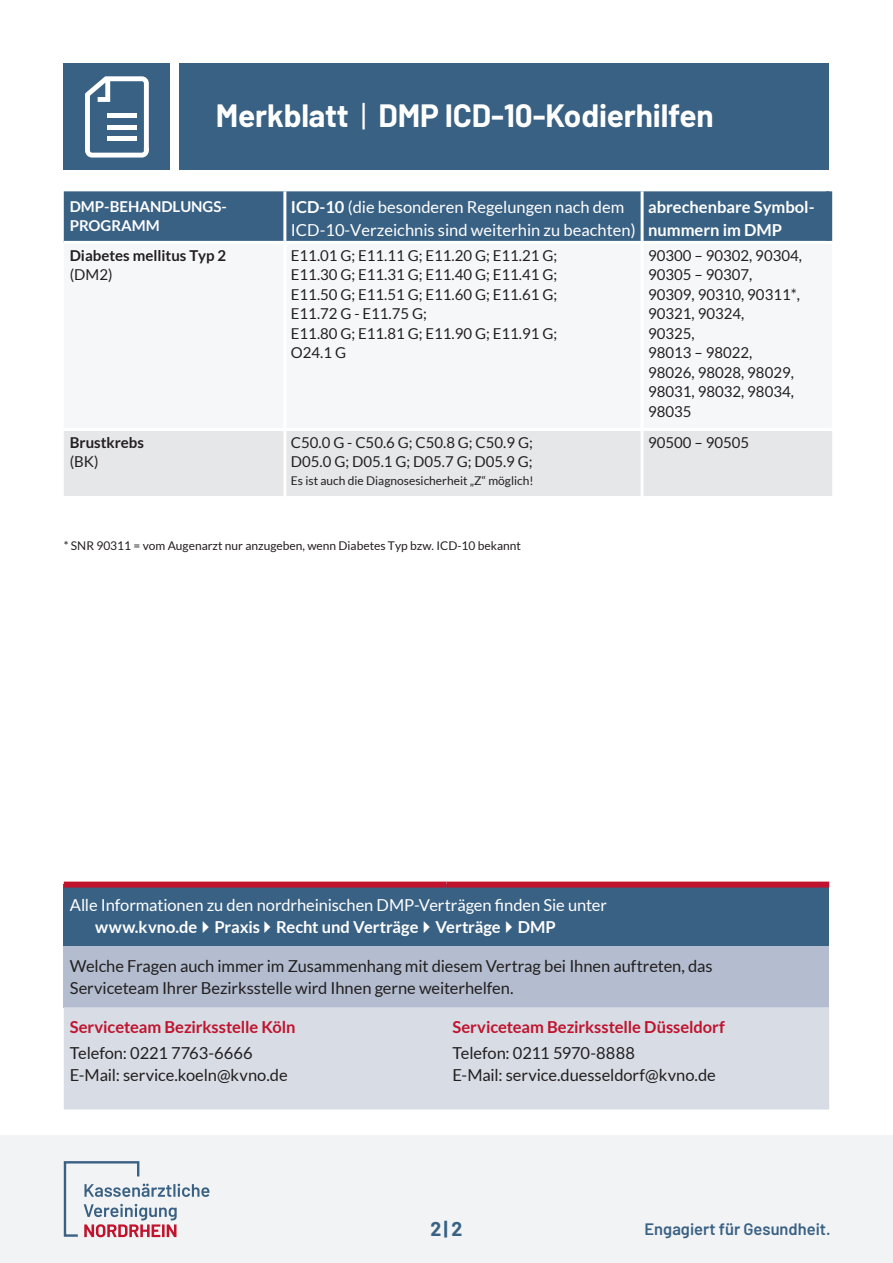
<style>
.page{position:relative;width:893px;height:1263px;background:#fff}
.page>*{position:absolute;margin:0;border:0;box-sizing:border-box;transform-origin:0 0}
.t1{font:700 31.5px "Barlow";letter-spacing:-.005em;color:#fff}
.t2{font:700 19.5px "Barlow";color:#396184}
.t3{font:16.5px/22.5px "Lato";letter-spacing:-.005em;color:#231f20}
.t4{font:16.5px/22.5px "Lato";color:#fff}
.t5{font:700 16.5px/22.5px "Lato";color:#fff}
.t6{font:700 16.5px "Lato";letter-spacing:-.005em;color:#c0142e}
.t7{font:600 16.5px "Barlow";color:#396184}
._2_0_-_Aufzählung{font:15px/19.5px "Lato";color:#231f20}
.t8{font:700 15px "Lato";color:#231f20}
.t9{font:700 15px/19.5px "Lato";color:#fff}
._1_0_-_Fließtext___1{font:12px "Lato";color:#231f20}
.s1{font-weight:400}
.s2{font-weight:700}
.s3{color:#396184}
</style>
<div class="page">
<div style="left:180px;top:64px;width:649px;height:106px;background:#396184"></div>
<div style="left:64px;top:64px;width:106px;height:106px;background:#396184"></div>
<svg style="left:85px;top:76px;width:64px;height:82px"></svg>
<div style="left:107px;top:113px;width:30px;height:5px;background:#fff"></div>
<div style="left:107px;top:125px;width:30px;height:5px;background:#fff"></div>
<div style="left:107px;top:136px;width:30px;height:5px;background:#fff"></div>
<div style="left:0;top:1135px;width:893px;height:128px;background:#f2f3f4"></div>
<svg style="left:64px;top:1161px;width:145px;height:76px"></svg>
<div style="left:64px;top:191px;width:762px;height:50px;background:#396184"></div>
<div style="left:64px;top:431px;width:762px;height:65px;background:#e6e7e9"></div>
<hr style="left:283px;top:191px;width:3px;height:50px;background:#fff">
<hr style="left:641px;top:191px;width:3px;height:50px;background:#fff">
<hr style="left:283px;top:431px;width:3px;height:65px;background:#fff">
<hr style="left:641px;top:431px;width:3px;height:65px;background:#fff">
<div style="left:826px;top:431px;width:6px;height:65px;background:#e6e7e9"></div>
<div style="left:826px;top:191px;width:6px;height:50px;background:#396184"></div>
<div style="left:826px;top:244px;width:6px;height:184px;background:#f6f7f9"></div>
<div style="left:64px;top:884px;width:765px;height:62px;background:#396184"></div>
<div style="left:64px;top:946px;width:765px;height:61px;background:#b3bdcf"></div>
<div style="left:64px;top:1007px;width:765px;height:102px;background:#d7dce5"></div>
<div style="left:64px;top:881px;width:382px;height:6px;background:#c0142e"></div>
<div style="left:446px;top:881px;width:383px;height:6px;background:#c0142e"></div>
<h1 class="t1" style="left:216px;top:92px;width:499px">Merkblatt <span class="s1">|</span> DMP ICD-10-Kodierhilfen</h1>
<p class="t9" style="left:70px;top:196px;width:157px">DMP-BEHANDLUNGS-<br>PROGRAMM</p>
<p class="t4" style="left:291px;top:196px;width:346px"><span class="s2">ICD-10</span> (die besonderen Regelungen nach dem<br>ICD-10-Verzeichnis sind weiterhin zu beachten)</p>
<p class="t5" style="left:648px;top:196px;width:166px">abrechenbare Symbol&shy;nummern im DMP</p>
<p class="t8" style="left:70px;top:247px;width:158px">Diabetes mellitus Typ 2</p>
<p class="_2_0_-_Aufzählung" style="left:70px;top:265px;width:44px">(DM2)</p>
<p class="_2_0_-_Aufzählung" style="left:291px;top:246px;width:268px">E11.01 G; E11.11 G; E11.20 G; E11.21 G;</p>
<p class="_2_0_-_Aufzählung" style="left:291px;top:265px;width:268px">E11.30 G; E11.31 G; E11.40 G; E11.41 G;</p>
<p class="_2_0_-_Aufzählung" style="left:291px;top:285px;width:268px">E11.50 G; E11.51 G; E11.60 G; E11.61 G;</p>
<p class="_2_0_-_Aufzählung" style="left:291px;top:304px;width:137px">E11.72 G - E11.75 G;</p>
<p class="_2_0_-_Aufzählung" style="left:291px;top:324px;width:268px">E11.80 G; E11.81 G; E11.90 G; E11.91 G;</p>
<p class="_2_0_-_Aufzählung" style="left:291px;top:343px;width:57px">O24.1 G</p>
<p class="_2_0_-_Aufzählung" style="left:648px;top:246px;width:155px">90300 – 90302, 90304,</p>
<p class="_2_0_-_Aufzählung" style="left:648px;top:265px;width:106px">90305 – 90307,</p>
<p class="_2_0_-_Aufzählung" style="left:648px;top:285px;width:153px">90309, 90310, 90311*,</p>
<p class="_2_0_-_Aufzählung" style="left:648px;top:304px;width:98px">90321, 90324,</p>
<p class="_2_0_-_Aufzählung" style="left:648px;top:324px;width:48px">90325,</p>
<p class="_2_0_-_Aufzählung" style="left:648px;top:343px;width:106px">98013 – 98022,</p>
<p class="_2_0_-_Aufzählung" style="left:648px;top:363px;width:147px">98026, 98028, 98029,</p>
<p class="_2_0_-_Aufzählung" style="left:648px;top:382px;width:147px">98031, 98032, 98034,<br>98035</p>
<p class="t8" style="left:70px;top:434px;width:76px">Brustkrebs</p>
<p class="_2_0_-_Aufzählung" style="left:70px;top:452px;width:30px">(BK)</p>
<p class="_2_0_-_Aufzählung" style="left:291px;top:433px;width:243px">C50.0 G - C50.6 G; C50.8 G; C50.9 G;</p>
<p class="_2_0_-_Aufzählung" style="left:291px;top:452px;width:243px">D05.0 G; D05.1 G; D05.7 G; D05.9 G;</p>
<p class="_1_0_-_Fließtext___1" style="left:291px;top:474px;width:244px">Es ist auch die Diagnosesicherheit „Z“ möglich!</p>
<p class="_1_0_-_Fließtext___1" style="left:64px;top:539px;width:459px">* SNR 90311 = vom Augenarzt nur anzugeben, wenn Diabetes Typ bzw. ICD-10 bekannt</p>
<p class="_2_0_-_Aufzählung" style="left:648px;top:433px;width:103px">90500 – 90505</p>
<p class="t4" style="left:70px;top:893px;width:543px">Alle Informationen zu den nordrheinischen DMP-Verträgen finden Sie unter<span class="s3">:</span></p>
<p class="t5" style="left:95px;top:916px;width:462px">www.kvno.de Praxis Recht und Verträge Verträge DMP</p>
<p class="t3" style="left:70px;top:954px;width:644px">Welche Fragen auch immer im Zusammenhang mit diesem Vertrag bei Ihnen auftreten, das<br>Serviceteam Ihrer Bezirksstelle wird Ihnen gerne weiterhelfen.</p>
<p class="t6" style="left:70px;top:1018px;width:227px">Serviceteam Bezirksstelle Köln</p>
<p class="t6" style="left:452px;top:1018px;width:274px">Serviceteam Bezirksstelle Düsseldorf</p>
<p class="t3" style="left:70px;top:1041px;width:184px">Telefon: 0221 7763-6666</p>
<p class="t3" style="left:70px;top:1064px;width:219px">E-Mail: service.koeln@kvno.de</p>
<p class="t3" style="left:452px;top:1041px;width:184px">Telefon: 0211 5970-8888</p>
<p class="t3" style="left:452px;top:1064px;width:265px">E-Mail: service.duesseldorf@kvno.de</p>
<h2 class="t2" style="left:430px;top:1214px;width:34px">2| 2</h2>
<p class="t7" style="left:645px;top:1217px;width:188px">Engagiert für Gesundheit.</p>
</div>
